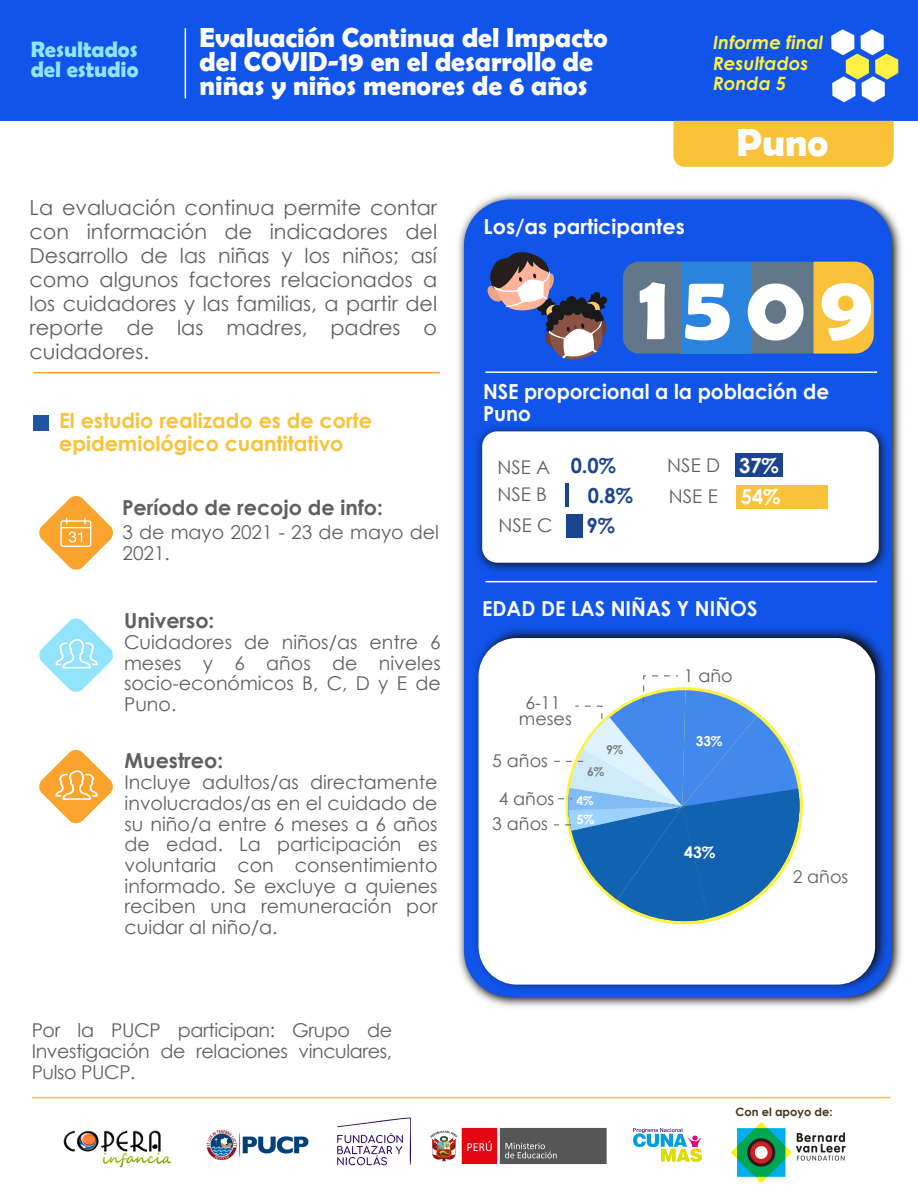
<style>
.page{position:relative;width:918px;height:1188px;background:#fff}
.page>*{position:absolute;margin:0;border:0;box-sizing:border-box;transform-origin:0 0}
.t1{font:700 92.4px "Berlin Sans FB Demi";color:#fff;scale:1.04 1}
.t2{font:700 39.45px "Berlin Sans FB Demi";color:#fff}
.t3{font:700 27.6px/24px "Berlin Sans FB Demi";color:#fff}
.t4{font:700 22.35px/19.5px "Berlin Sans FB Demi";color:#92e3fc}
.t5{font:20.7px/24px "Century Gothic";color:#606060;text-align:justify}
.t6{font:700 20.7px/22.4px "Century Gothic";color:#fff}
.t7{font:700 20.7px/22.4px "Century Gothic";color:#f9c23a}
.t8{font:700 20.7px "Century Gothic";color:#606060}
.t9{font:700 20.7px "Century Gothic";color:#1b448e}
.t10{font:19.05px/20.7px "Century Gothic";color:#606060;text-align:justify}
.t11{font:18.9px/31.5px "Century Gothic";color:#606060}
.t12{font:italic 700 18.3px/20.5px "Century Gothic";color:#fff143}
.t13{font:17.55px/16px "Century Gothic";color:#606060;text-align:center}
.t14{font:700 15.9px "Century Gothic";color:#fff}
.t15{font:700 13.65px "Century Gothic";color:#fff}
.t16{font:700 12.75px "Century Gothic";color:#fff}
.t17{font:700 12.15px "Century Gothic";color:#7c7c7c}
.t18{font:700 12.15px "Century Gothic";color:#fff}
.t19{font:700 11.4px "Century Gothic";color:#483616}
.s1{font-weight:700;font-size:20.7px;color:#fff}
</style>
<div class="page">
<div style="left:0;top:0;width:918px;height:121px;background:#1154ea"></div>
<hr style="left:185px;top:28px;width:1px;height:70px;background:#fff">
<img style="left:411px;top:193px;width:491px;height:186px">
<div style="left:464px;top:200px;width:428px;height:797px;background:#1154ea;border-radius:46px"></div>
<img style="left:458px;top:379px;width:444px;height:202px">
<div style="left:482px;top:431px;width:397px;height:132px;background:#fff;border-radius:15px"></div>
<img style="left:458px;top:581px;width:444px;height:426px">
<div style="left:479px;top:638px;width:396px;height:347px;background:#fff;border-radius:38px"></div>
<div style="left:33px;top:415px;width:16px;height:16px;background:#1f55a3"></div>
<svg style="left:39px;top:496px;width:74px;height:74px"></svg>
<svg style="left:39px;top:618px;width:74px;height:74px"></svg>
<svg style="left:39px;top:750px;width:74px;height:74px"></svg>
<div style="left:659px;top:262px;width:169px;height:92px;background:#627789;border-radius:20px"></div>
<div style="left:623px;top:262px;width:59px;height:92px;background:#627789"></div>
<div style="left:814px;top:262px;width:60px;height:92px;background:#f9c23a"></div>
<svg style="left:487px;top:252px;width:121px;height:108px"></svg>
<hr style="left:485px;top:371px;width:392px;height:2px;background:#fff">
<hr style="left:485px;top:581px;width:392px;height:1px;background:#fff">
<hr style="left:33px;top:372px;width:407px;height:1px;background:#faa42d">
<svg style="left:831px;top:29px;width:67px;height:73px"></svg>
<hr style="left:32px;top:1097px;width:858px;height:1px;background:#f9c23a">
<div style="left:682px;top:262px;width:69px;height:92px;background:#2a84dd"></div>
<div style="left:566px;top:514px;width:17px;height:23px;background:#1b448e"></div>
<hr style="left:565px;top:484px;width:4px;height:23px;background:#1b448e">
<div style="left:735px;top:454px;width:48px;height:23px;background:#1b448e"></div>
<div style="left:736px;top:485px;width:92px;height:23px;background:#f9c23a"></div>
<svg style="left:337px;top:1117px;width:75px;height:49px"></svg>
<img style="left:63px;top:1130px;width:109px;height:38px">
<img style="left:206px;top:1129px;width:103px;height:32px">
<img style="left:731px;top:1122px;width:115px;height:61px">
<img style="left:634px;top:1129px;width:68px;height:33px">
<img style="left:430px;top:1127px;width:177px;height:38px">
<svg style="left:554px;top:675px;width:245px;height:248px"></svg>
<div style="left:673px;top:121px;width:221px;height:46px;background:#f9c23a"></div>
<p class="t4" style="left:31px;top:40px;width:109px">Resultados del estudio</p>
<h3 class="t3" style="left:200px;top:25px;width:410px">Evaluación Continua del Impacto del COVID-19 en el desarrollo de niñas y niños menores de 6 años</h3>
<p class="t12" style="left:713px;top:31px;width:112px">Informe final<br>Resultados<br>Ronda 5</p>
<h2 class="t2" style="left:736px;top:120px;width:93px">Puno</h2>
<p class="t5" style="left:30px;top:195px;width:409px">La evaluación continua permite contar con información de indicadores del Desarrollo de las niñas y los niños; así como algunos factores relacionados a los cuidadores y las familias, a partir del reporte de las madres, padres o cuidadores.</p>
<p class="t7" style="left:59px;top:409px;width:314px">El estudio realizado es de corte epidemiológico cuantitativo</p>
<p class="t8" style="left:122px;top:492px;width:262px">Período de recojo de info:</p>
<p class="t10" style="left:122px;top:522px;width:318px">3 de mayo 2021 - 23 de mayo del<br>2021.</p>
<p class="t8" style="left:124px;top:605px;width:92px">Universo:</p>
<p class="t10" style="left:124px;top:631px;width:318px">Cuidadores de niños/as entre 6 meses y 6 años de niveles socio-económicos B, C, D y E de Puno.</p>
<p class="t8" style="left:125px;top:745px;width:100px">Muestreo:</p>
<p class="t10" style="left:124px;top:772px;width:315px">Incluye adultos/as directamente involucrados/as en el cuidado de su niño/a entre 6 meses a 6 años de edad. La participación es voluntaria con consentimiento informado. Se excluye a quienes reciben una remuneración por cuidar al niño/a.</p>
<p class="t10" style="left:32px;top:1020px;width:362px">Por la PUCP participan: Grupo de Investigación de relaciones vinculares, Pulso PUCP.</p>
<p class="t6" style="left:484px;top:214px;width:203px">Los/as participantes</p>
<h1 class="t1" style="left:639px;top:254px;width:227px">1509</h1>
<p class="t6" style="left:483px;top:379px;width:348px">NSE proporcional a la población de<br>Puno</p>
<p class="t11" style="left:498px;top:451px;width:54px">NSE A</p>
<p class="t11" style="left:498px;top:479px;width:51px">NSE B</p>
<p class="t9" style="left:571px;top:450px;width:47px">0.0%</p>
<p class="t11" style="left:667px;top:449px;width:115px">NSE D <span class="s1">37%<br></span>NSE E <span class="s1">54%</span></p>
<p class="t9" style="left:588px;top:479px;width:47px">0.8%</p>
<p class="t11" style="left:498px;top:509px;width:56px">NSE C</p>
<p class="t9" style="left:586px;top:510px;width:30px">9%</p>
<p class="t6" style="left:482px;top:596px;width:277px">EDAD DE LAS NIÑAS Y NIÑOS</p>
<p class="t13" style="left:519px;top:694px;width:55px">6-11 meses</p>
<p class="t13" style="left:492px;top:752px;width:57px">5 años</p>
<p class="t13" style="left:499px;top:791px;width:57px">4 años</p>
<p class="t13" style="left:492px;top:816px;width:57px">3 años</p>
<p class="t17" style="left:606px;top:740px;width:19px">9%</p>
<p class="t17" style="left:587px;top:762px;width:19px">6%</p>
<p class="t16" style="left:576px;top:810px;width:20px">5%</p>
<p class="t18" style="left:577px;top:792px;width:19px">4%</p>
<p class="t13" style="left:684px;top:667px;width:50px">1 año</p>
<p class="t15" style="left:696px;top:731px;width:28px">33%</p>
<p class="t14" style="left:684px;top:840px;width:33px">43%</p>
<p class="t13" style="left:793px;top:869px;width:57px">2 años</p>
<p class="t19" style="left:736px;top:1103px;width:99px">Con el apoyo de:</p>
</div>
